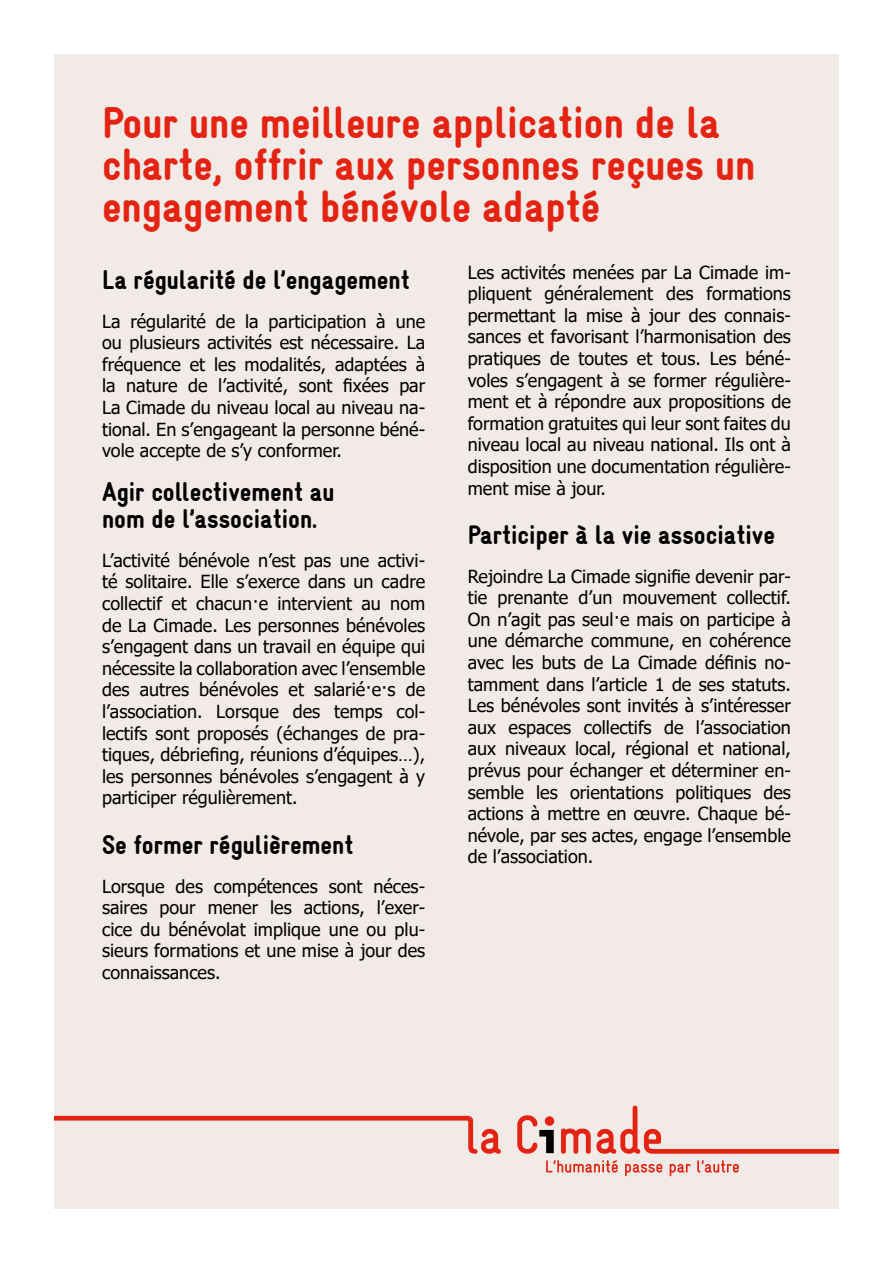
<style>
.page{position:relative;width:893px;height:1263px;background:#fff}
.page>*{position:absolute;margin:0;border:0;box-sizing:border-box;transform-origin:0 0}
.t1{font:900 condensed 45px/42px "Gravur";color:#e42313}
.t2{font:900 condensed 27px/27px "Gravur";color:#000}
.t3{font:18px/21.6px "Tahoma";color:#000;text-align:justify}
</style>
<div class="page">
<div style="left:54px;top:54px;width:785px;height:1155px;background:#f1eae6"></div>
<svg style="left:546px;top:1160px;width:72px;height:12px"></svg>
<svg style="left:625px;top:1164px;width:37px;height:12px"></svg>
<svg style="left:670px;top:1164px;width:21px;height:12px"></svg>
<svg style="left:697px;top:1160px;width:42px;height:12px"></svg>
<svg style="left:517px;top:1115px;width:37px;height:39px"></svg>
<div style="left:545px;top:1116px;width:9px;height:10px;background:#e42313;border-radius:50%"></div>
<svg style="left:561px;top:1106px;width:278px;height:48px"></svg>
<svg style="left:54px;top:1116px;width:447px;height:38px"></svg>
<h1 class="t1" style="left:102px;top:102px;width:655px">Pour une meilleure application de la charte, offrir aux personnes reçues un engagement bénévole adapté</h1>
<h2 class="t2" style="left:102px;top:266px;width:309px">La régularité de l’engagement</h2>
<p class="t3" style="left:102px;top:311px;width:325px">La régularité de la participation à une ou plusieurs activités est nécessaire. La fréquence et les modalités, adaptées à la nature de l’activité, sont fixées par La -Cimade du niveau local au niveau na&shy;tional. En s’engageant la personne béné&shy;vole accepte de s’y conformer.</p>
<h2 class="t2" style="left:102px;top:478px;width:234px">Agir collectivement au nom de l’association.</h2>
<p class="t3" style="left:102px;top:550px;width:325px">L’activité bénévole n’est pas une activi&shy;té solitaire. Elle s’exerce dans un cadre collectif et chacun·e intervient au nom de La -Cimade. Les personnes bénévoles s’engagent dans un travail en équipe qui nécessite la collaboration avec l’ensemble des autres bénévoles et salarié·e·s de l’association. Lorsque des temps col&shy;lectifs sont proposés (échanges de pra&shy;tiques, débriefing, réunions d’équipes…), les personnes bénévoles s’engagent à y participer régulièrement.</p>
<h2 class="t2" style="left:102px;top:831px;width:253px">Se former régulièrement</h2>
<p class="t3" style="left:102px;top:876px;width:325px">Lorsque des compétences sont néces&shy;saires pour mener les actions, l’exer&shy;cice du bénévolat implique une ou plu&shy;sieurs formations et une mise à jour des connaissances.</p>
<p class="t3" style="left:468px;top:262px;width:325px">Les activités menées par La -Cimade im&shy;pliquent généralement des formations permettant la mise à jour des connais&shy;sances et favorisant l’harmonisation des pratiques de toutes et tous. Les béné&shy;voles s’engagent à se former régulière&shy;ment et à répondre aux propositions de formation gratuites qui leur sont faites du niveau local au niveau national. Ils ont à disposition une documentation régulière&shy;ment mise à jour.</p>
<h2 class="t2" style="left:468px;top:521px;width:309px">Participer à la vie associative</h2>
<p class="t3" style="left:468px;top:566px;width:325px">Rejoindre La -Cimade signifie devenir par&shy;tie prenante d’un mouvement collectif.<br>On n’agit pas seul·e mais on participe à une démarche commune, en cohérence avec les buts de La -Cimade définis no&shy;tamment dans l’article 1 de ses statuts.<br>Les bénévoles sont invités à s’intéresser aux espaces collectifs de l’association aux niveaux local, régional et national, prévus pour échanger et déterminer en&shy;semble les orientations politiques des actions à mettre en œuvre. Chaque bé&shy;névole, par ses actes, engage l’ensemble de l’association.</p>
</div>
